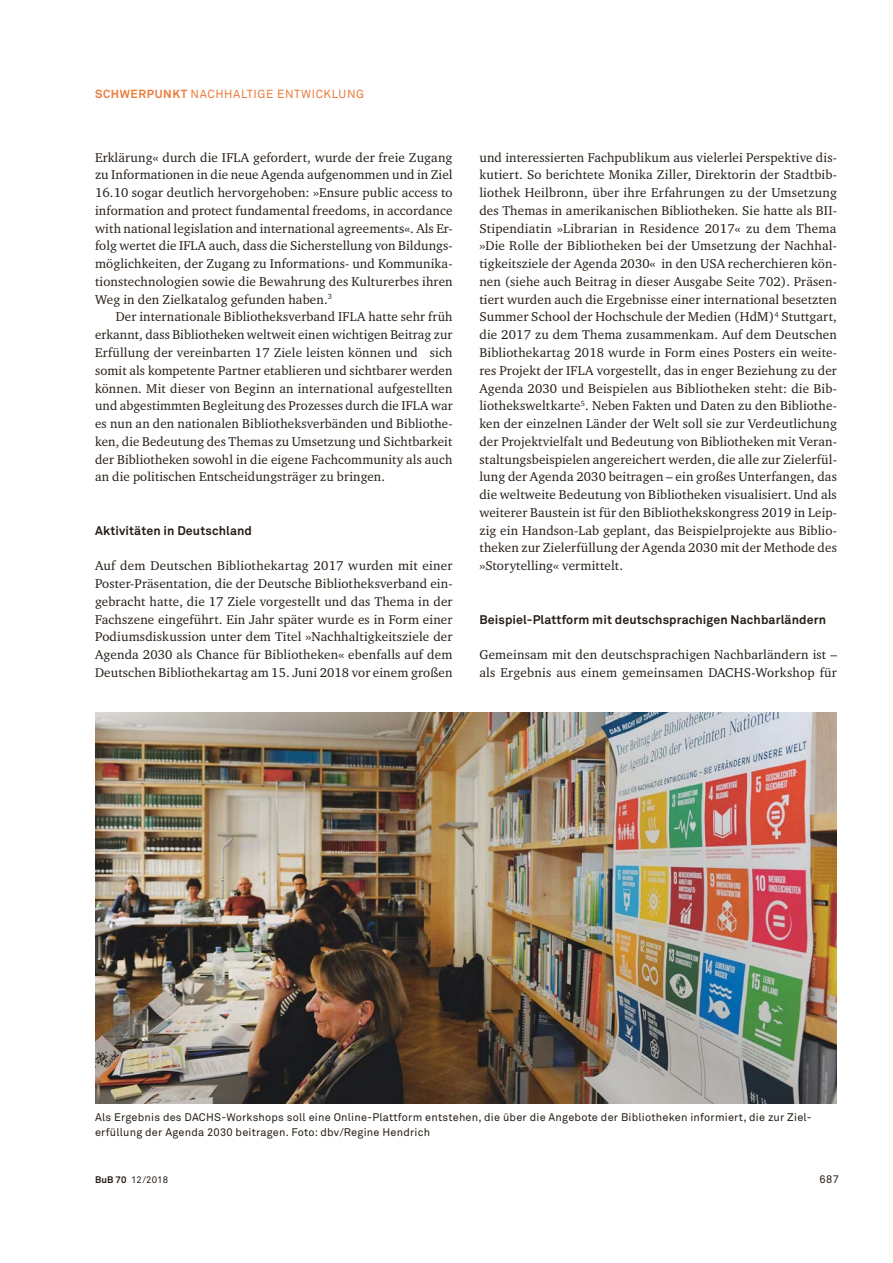
<style>
.page{position:relative;width:893px;height:1263px;background:#fff}
.page>*{position:absolute;margin:0;border:0;box-sizing:border-box;transform-origin:0 0}
.t1{font:13.05px/17.7px "Charter ITC Pro";letter-spacing:.01em;color:#251d16;text-align:justify}
.t2{font:12.45px "Akkurat Pro Bold 2";letter-spacing:.01em;color:#251d16}
.t3{font:11.7px "Akkurat Pro Regular 2";letter-spacing:.05em;color:#eb7b3b}
.t4{font:10.95px/14.5px "Akkurat Pro Regular 2";letter-spacing:.02em;color:#251d16}
.t5{font:9.45px "Akkurat Pro Regular 3";letter-spacing:.01em;color:#251d16}
.s1{font-family:"Akkurat Pro Bold 2"}
.s2{font-family:"Akkurat Pro Bold 3"}
</style>
<div class="page">
<img style="left:95px;top:712px;width:742px;height:391px">
<p class="t3" style="left:95px;top:89px;width:270px"><span class="s1">SCHWERPUNKT</span> NACHHALTIGE ENTWICKLUNG</p>
<p class="t1" style="left:95px;top:149px;width:359px">Erklärung« durch die IFLA gefordert, wurde der freie Zugang zu Informationen in die neue Agenda aufgenommen und in Ziel 16.10 sogar deutlich hervorgehoben: »Ensure public access to information and protect fundamental freedoms, in accordance with national legislation and international agreements«. Als Er&shy;folg wertet die IFLA auch, dass die Sicherstellung von Bildungs&shy;möglichkeiten, der Zugang zu Informations- und Kommunika&shy;tionstechnologien sowie die Bewahrung des Kulturerbes ihren Weg in den Zielkatalog gefunden haben.<sup>3</sup></p>
<p class="t1" style="left:95px;top:309px;width:359px;text-indent:21px">Der internationale Bibliotheksverband IFLA hatte sehr früh erkannt, dass Bibliotheken weltweit einen wichtigen Beitrag zur Erfüllung der vereinbarten 17 Ziele leisten können und sich somit als kompetente Partner etablieren und sichtbarer werden können. Mit dieser von Beginn an international aufgestellten und abgestimmten Begleitung des Prozesses durch die IFLA war es nun an den nationalen Bibliotheksverbänden und Bibliothe&shy;ken, die Bedeutung des Themas zu Umsetzung und Sichtbarkeit der Bibliotheken sowohl in die eigene Fachcommunity als auch an die politischen Entscheidungsträger zu bringen.</p>
<p class="t2" style="left:95px;top:526px;width:158px">Aktivitäten in Deutschland</p>
<p class="t1" style="left:95px;top:558px;width:359px">Auf dem Deutschen Bibliothekartag 2017 wurden mit einer Poster-Präsentation, die der Deutsche Bibliotheksverband ein&shy;gebracht hatte, die 17 Ziele vorgestellt und das Thema in der Fachszene eingeführt. Ein Jahr später wurde es in Form einer Podiumsdiskussion unter dem Titel »Nachhaltigkeitsziele der Agenda 2030 als Chance für Bibliotheken« ebenfalls auf dem Deutschen Bibliothekartag am 15. Juni 2018 vor einem großen</p>
<p class="t1" style="left:479px;top:149px;width:359px">und interessierten Fachpublikum aus vielerlei Perspektive dis&shy;kutiert. So berichtete Monika Ziller, Direktorin der Stadtbib&shy;liothek Heilbronn, über ihre Erfahrungen zu der Umsetzung des Themas in amerikanischen Bibliotheken. Sie hatte als BII-Stipendiatin »Librarian in Residence 2017« zu dem Thema »Die Rolle der Bibliotheken bei der Umsetzung der Nachhal&shy;tigkeitsziele der Agenda 2030« in den USA recherchieren kön&shy;nen (siehe auch Beitrag in dieser Ausgabe Seite 702). Präsen&shy;tiert wurden auch die Ergebnisse einer international besetzten Summer School der Hochschule der Medien (HdM)<sup>4</sup> Stuttgart, die 2017 zu dem Thema zusammenkam. Auf dem Deutschen Bibliothekartag 2018 wurde in Form eines Posters ein weite&shy;res Projekt der IFLA vorgestellt, das in enger Beziehung zu der Agenda 2030 und Beispielen aus Bibliotheken steht: die Bib&shy;liotheksweltkarte<sup>5</sup>. Neben Fakten und Daten zu den Bibliothe&shy;ken der einzelnen Länder der Welt soll sie zur Verdeutlichung der Projektvielfalt und Bedeutung von Bibliotheken mit Veran&shy;staltungsbeispielen angereichert werden, die alle zur Zielerfül&shy;lung der Agenda 2030 beitragen – ein großes Unterfangen, das die weltweite Bedeutung von Bibliotheken visualisiert. Und als weiterer Baustein ist für den Bibliothekskongress 2019 in Leip&shy;zig ein Handson-Lab geplant, das Beispielprojekte aus Biblio&shy;theken zur Zielerfüllung der Agenda 2030 mit der Methode des »Storytelling« vermittelt.</p>
<p class="t2" style="left:479px;top:615px;width:348px">Beispiel-Plattform mit deutschsprachigen Nachbarländern</p>
<p class="t1" style="left:479px;top:646px;width:359px">Gemeinsam mit den deutschsprachigen Nachbarländern ist – als Ergebnis aus einem gemeinsamen DACHS-Workshop für</p>
<p class="t4" style="left:95px;top:1111px;width:718px">Als Ergebnis des DACHS-Workshops soll eine Online-Plattform entstehen, die über die Angebote der Bibliotheken informiert, die zur Ziel&shy;erfüllung der Agenda 2030 beitragen. Foto: dbv/Regine Hendrich</p>
<p class="t5" style="left:95px;top:1174px;width:75px"><span class="s2">BuB 70</span> 12/2018</p>
<p class="t4" style="left:819px;top:1173px;width:21px">687</p>
</div>
